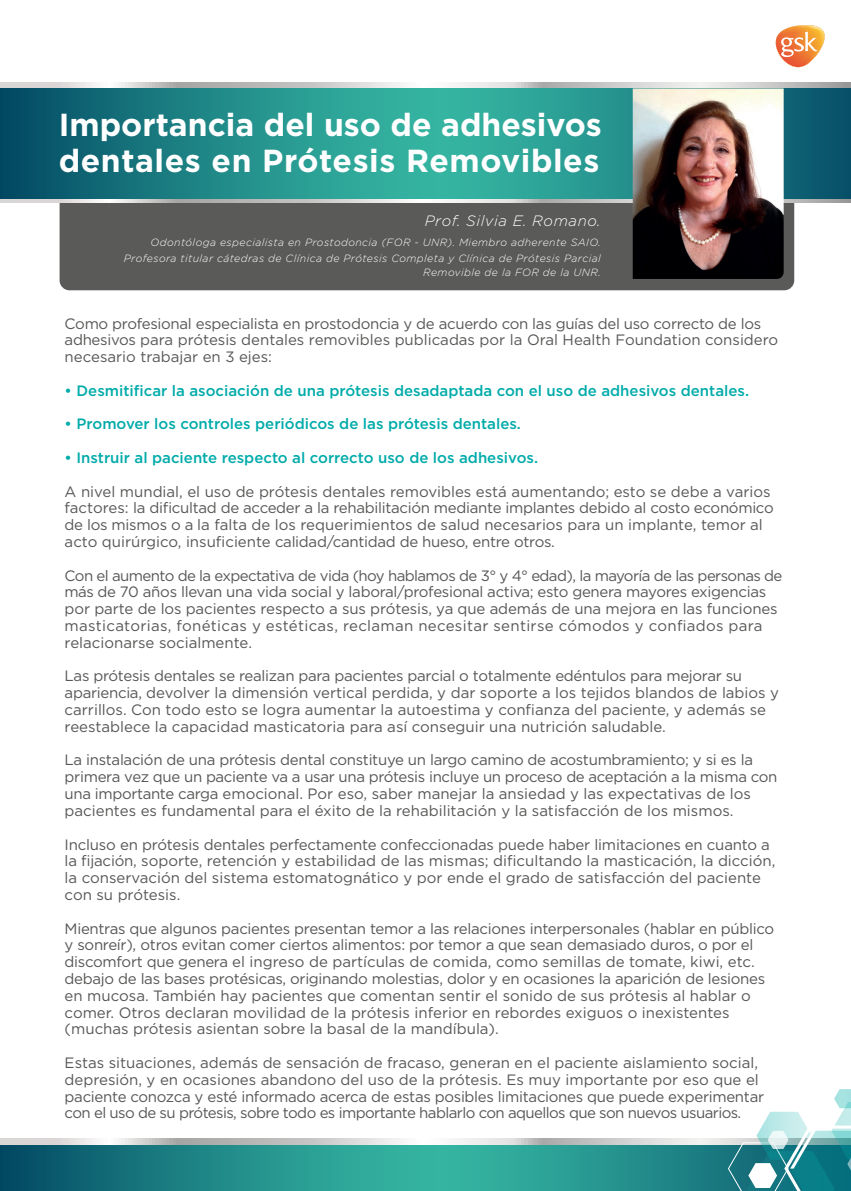
<style>
.page{position:relative;width:851px;height:1191px;background:#fff}
.page>*{position:absolute;margin:0;border:0;box-sizing:border-box;transform-origin:0 0}
.t1{font:700 31.8px/36px "Gotham";color:#fff}
.t2{font:15px/16.8px "Gotham";letter-spacing:-.015em;color:#575756}
.t3{font:500 15px "Gotham";color:#00abaa}
.t4{font:italic 300 15px "Gotham";letter-spacing:.04em;color:#fff}
.t5{font:italic 300 10.5px/16.5px "Gotham";letter-spacing:.04em;color:#fff;text-align:right}
</style>
<div class="page">
<div style="left:60px;top:202px;width:734px;height:88px;background:#5a5a59"></div>
<svg style="left:0;top:83px;width:850px;height:119px;background:#b1c3c3"></svg>
<svg style="left:0;top:89px;width:850px;height:109px;background:#218a88"></svg>
<svg style="left:775px;top:25px;width:49px;height:42px"></svg>
<img style="left:632px;top:88px;width:151px;height:191px">
<svg style="left:0;top:1138px;width:727px;height:7px"></svg>
<svg style="left:0;top:1145px;width:727px;height:46px;background:#228d8a"></svg>
<svg style="left:835px;top:1108px;width:15px;height:17px"></svg>
<svg style="left:834px;top:1089px;width:16px;height:19px"></svg>
<svg style="left:763px;top:1111px;width:43px;height:14px"></svg>
<svg style="left:727px;top:1125px;width:123px;height:66px"></svg>
<h1 class="t1" style="left:59px;top:107px;width:544px">Importancia del uso de adhesivos dentales en Prótesis Removibles</h1>
<p class="t4" style="left:424px;top:211px;width:177px">Prof. Silvia E. Romano.</p>
<p class="t5" style="left:124px;top:233px;width:478px">Odontóloga especialista en Prostodoncia (FOR - UNR). Miembro adherente SAIO.<br>Profesora titular cátedras de Clínica de Prótesis Completa y Clínica de Prótesis Parcial</p>
<p class="t5" style="left:423px;top:263px;width:179px">Removible de la FOR de la UNR.</p>
<p class="t2" style="left:65px;top:314px;width:715px">Como profesional especialista en prostodoncia y de acuerdo con las guías del uso correcto de los adhesivos para prótesis dentales removibles publicadas por la Oral Health Foundation considero necesario trabajar en 3 ejes:</p>
<p class="t3" style="left:65px;top:380px;width:686px">• Desmitificar la asociación de una prótesis desadaptada con el uso de adhesivos dentales.</p>
<p class="t3" style="left:65px;top:414px;width:458px">• Promover los controles periódicos de las prótesis dentales.</p>
<p class="t3" style="left:65px;top:448px;width:475px">• Instruir al paciente respecto al correcto uso de los adhesivos.</p>
<p class="t2" style="left:65px;top:482px;width:710px">A nivel mundial, el uso de prótesis dentales removibles está aumentando; esto se debe a varios factores: la dificultad de acceder a la rehabilitación mediante implantes debido al costo económico de los mismos o a la falta de los requerimientos de salud necesarios para un implante, temor al acto quirúrgico, insuficiente calidad/cantidad de hueso, entre otros.</p>
<p class="t2" style="left:65px;top:566px;width:719px">Con el aumento de la expectativa de vida (hoy hablamos de 3° y 4° edad), la mayoría de las personas de más de 70 años llevan una vida social y laboral/profesional activa; esto genera mayores exigencias por parte de los pacientes respecto a sus prótesis, ya que además de una mejora en las funciones masticatorias, fonéticas y estéticas, reclaman necesitar sentirse cómodos y confiados para relacionarse socialmente.</p>
<p class="t2" style="left:65px;top:667px;width:715px">Las prótesis dentales se realizan para pacientes parcial o totalmente edéntulos para mejorar su apariencia, devolver la dimensión vertical perdida, y dar soporte a los tejidos blandos de labios y carrillos. Con todo esto se logra aumentar la autoestima y confianza del paciente, y además se reestablece la capacidad masticatoria para así conseguir una nutrición saludable.</p>
<p class="t2" style="left:65px;top:751px;width:714px">La instalación de una prótesis dental constituye un largo camino de acostumbramiento; y si es la primera vez que un paciente va a usar una prótesis incluye un proceso de aceptación a la misma con una importante carga emocional. Por eso, saber manejar la ansiedad y las expectativas de los pacientes es fundamental para el éxito de la rehabilitación y la satisfacción de los mismos.</p>
<p class="t2" style="left:65px;top:835px;width:712px">Incluso en prótesis dentales perfectamente confeccionadas puede haber limitaciones en cuanto a la fijación, soporte, retención y estabilidad de las mismas; dificultando la masticación, la dicción, la conservación del sistema estomatognático y por ende el grado de satisfacción del paciente con su prótesis.</p>
<p class="t2" style="left:65px;top:919px;width:710px">Mientras que algunos pacientes presentan temor a las relaciones interpersonales (hablar en público y sonreír), otros evitan comer ciertos alimentos: por temor a que sean demasiado duros, o por el discomfort que genera el ingreso de partículas de comida, como semillas de tomate, kiwi, etc. debajo de las bases protésicas, originando molestias, dolor y en ocasiones la aparición de lesiones en mucosa. También hay pacientes que comentan sentir el sonido de sus prótesis al hablar o comer. Otros declaran movilidad de la prótesis inferior en rebordes exiguos o inexistentes (muchas prótesis asientan sobre la basal de la mandíbula).</p>
<p class="t2" style="left:65px;top:1054px;width:701px">Estas situaciones, además de sensación de fracaso, generan en el paciente aislamiento social, depresión, y en ocasiones abandono del uso de la prótesis. Es muy importante por eso que el paciente conozca y esté informado acerca de estas posibles limitaciones que puede experimentar con el uso de su prótesis, sobre todo es importante hablarlo con aquellos que son nuevos usuarios.</p>
</div>
